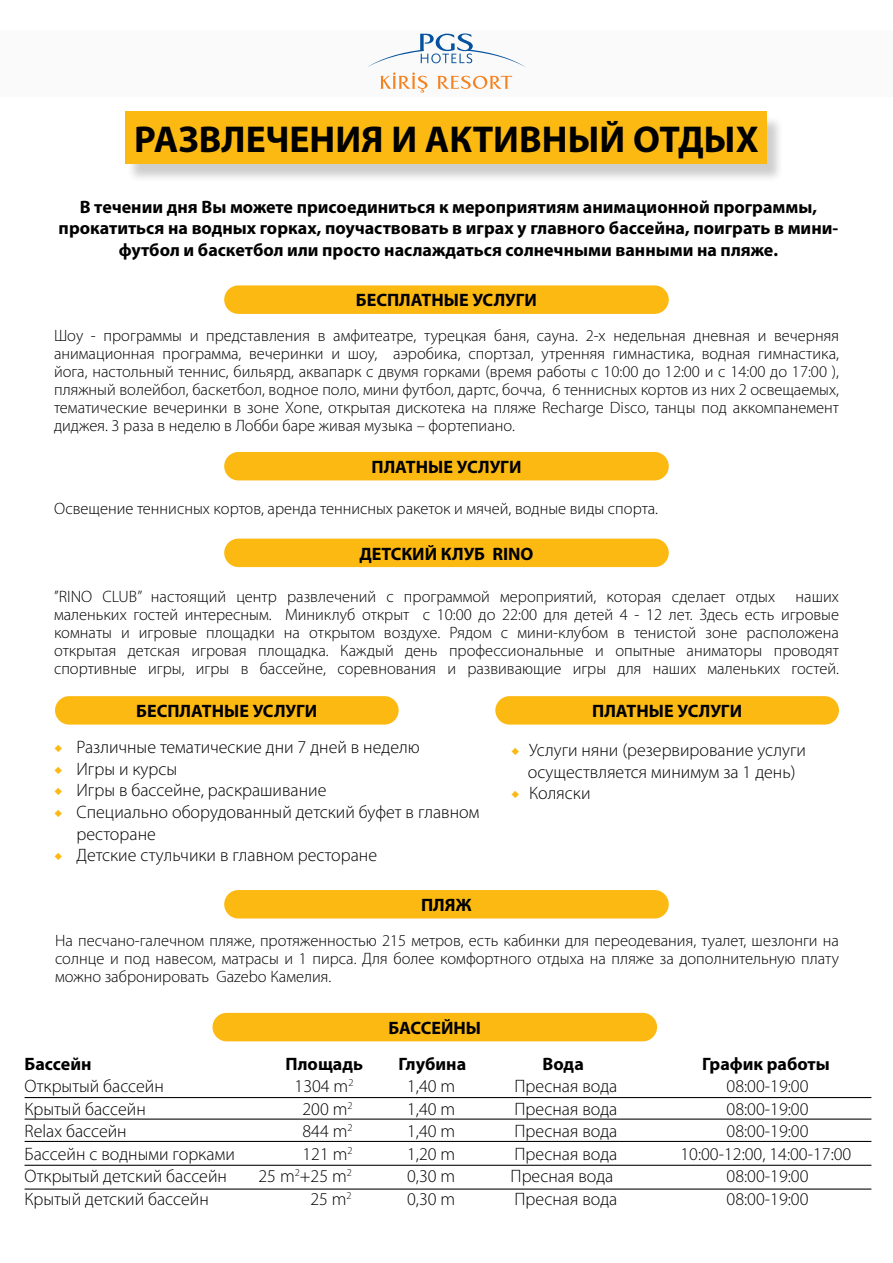
<style>
.page{position:relative;width:893px;height:1263px;background:#fff}
.page>*{position:absolute;margin:0;border:0;box-sizing:border-box;transform-origin:0 0}
.t1{font:700 37.5px "Myriad Pro";color:#000}
.t2{font:300 18px/21.6px "Myriad Pro";color:#000}
.t3{font:700 18px/21.6px "Myriad Pro";color:#000;text-align:center}
.t4{font:300 16.5px/18px "Myriad Pro";color:#000;text-align:justify}
.s1{font-family:"Minion Pro";font-weight:400;color:#fcb912}
</style>
<div class="page">
<div style="left:224px;top:285px;width:445px;height:29px;background:#fcb912;border-radius:14px"></div>
<div style="left:224px;top:452px;width:445px;height:28px;background:#fcb912;border-radius:14px"></div>
<div style="left:212px;top:1013px;width:445px;height:28px;background:#fcb912;border-radius:14px"></div>
<hr style="left:25px;top:1097px;width:846px;height:1px;background:#000">
<hr style="left:25px;top:1118px;width:846px;height:1px;background:#000">
<hr style="left:25px;top:1141px;width:846px;height:1px;background:#000">
<hr style="left:25px;top:1165px;width:846px;height:1px;background:#000">
<hr style="left:25px;top:1188px;width:846px;height:1px;background:#000">
<div style="left:126px;top:115px;width:658px;height:69px;background:#000;opacity:.2"></div>
<div style="left:126px;top:111px;width:641px;height:52px;background:#fcb912"></div>
<div style="left:0;top:30px;width:893px;height:66px;background:#fafafb"></div>
<svg style="left:368px;top:33px;width:157px;height:60px"></svg>
<div style="left:224px;top:890px;width:445px;height:28px;background:#fcb912;border-radius:14px"></div>
<div style="left:224px;top:539px;width:445px;height:28px;background:#fcb912;border-radius:14px"></div>
<div style="left:55px;top:696px;width:344px;height:29px;background:#fcb912;border-radius:14px"></div>
<div style="left:495px;top:696px;width:344px;height:29px;background:#fcb912;border-radius:14px"></div>
<h1 class="t1" style="left:134px;top:114px;width:626px">РАЗВЛЕЧЕНИЯ И АКТИВНЫЙ ОТДЫХ</h1>
<p class="t3" style="left:59px;top:195px;width:781px">В течении дня Вы можете присоединиться к мероприятиям анимационной программы, прокатиться на водных горках, поучаствовать в играх у главного бассейна, поиграть в мини&shy;футбол и баскетбол или просто наслаждаться солнечными ванными на пляже.</p>
<p class="t3" style="left:356px;top:289px;width:183px">БЕСПЛАТНЫЕ УСЛУГИ</p>
<p class="t4" style="left:54px;top:327px;width:787px">Шоу - программы и представления в амфитеатре, турецкая баня, сауна. 2-х недельная дневная и вечерняя анимационная программа, вечеринки и шоу, аэробика, спортзал, утренняя гимнастика, водная гимнастика, йога, настольный теннис, бильярд, аквапарк с двумя горками (время работы с 10:00 до 12:00 и с 14:00 до 17:00 ), пляжный волейбол, баскетбол, водное поло, мини футбол, дартс, бочча, 6 теннисных кортов из них 2 освещаемых, тематические вечеринки в зоне Xone, открытая дискотека на пляже Recharge Disco, танцы под аккомпанемент диджея. 3 раза в неделю в Лобби баре живая музыка – фортепиано.</p>
<p class="t3" style="left:371px;top:455px;width:151px">ПЛАТНЫЕ УСЛУГИ</p>
<p class="t4" style="left:54px;top:499px;width:605px">Освещение теннисных кортов, аренда теннисных ракеток и мячей, водные виды спорта.</p>
<p class="t3" style="left:359px;top:542px;width:176px">ДЕТСКИЙ КЛУБ RINO</p>
<p class="t4" style="left:54px;top:587px;width:787px">’’RINO CLUB’’ настоящий центр развлечений с программой мероприятий, которая сделает отдых наших маленьких гостей интересным. Миниклуб открыт с 10:00 до 22:00 для детей 4 - 12 лет. Здесь есть игровые комнаты и игровые площадки на открытом воздухе. Рядом с мини-клубом в тенистой зоне расположена открытая детская игровая площадка. Каждый день профессиональные и опытные аниматоры проводят спортивные игры, игры в бассейне, соревнования и развивающие игры для наших маленьких гостей.</p>
<p class="t3" style="left:136px;top:700px;width:183px">БЕСПЛАТНЫЕ УСЛУГИ</p>
<p class="t3" style="left:592px;top:700px;width:151px">ПЛАТНЫЕ УСЛУГИ</p>
<p class="t2" style="left:54px;top:736px;width:367px"><span class="s1">◆</span> Различные тематические дни 7 дней в неделю</p>
<p class="t2" style="left:54px;top:758px;width:125px"><span class="s1">◆</span> Игры и курсы</p>
<p class="t2" style="left:54px;top:779px;width:274px"><span class="s1">◆</span> Игры в бассейне, раскрашивание</p>
<p class="t2" style="left:76px;top:801px;width:404px;text-indent:-22px"><span class="s1">◆</span> Специально оборудованный детский буфет в главном ресторане</p>
<p class="t2" style="left:54px;top:844px;width:325px"><span class="s1">◆</span> Детские стульчики в главном ресторане</p>
<p class="t3" style="left:421px;top:893px;width:52px">ПЛЯЖ</p>
<p class="t2" style="left:511px;top:739px;width:296px;text-align:center"><span class="s1">◆</span> Услуги няни (резервирование услуги осуществляется минимум за 1 день)</p>
<p class="t2" style="left:511px;top:782px;width:81px"><span class="s1">◆</span> Коляски</p>
<p class="t4" style="left:55px;top:931px;width:785px">На песчано-галечном пляже, протяженностью 215 метров, есть кабинки для переодевания, туалет, шезлонги на солнце и под навесом, матрасы и 1 пирса. Для более комфортного отдыха на пляже за дополнительную плату можно забронировать Gazebo Камелия.</p>
<p class="t3" style="left:388px;top:1016px;width:94px">БАССЕЙНЫ</p>
<p class="t3" style="left:25px;top:1052px;width:69px">Бассейн</p>
<p class="t3" style="left:286px;top:1052px;width:79px">Площадь</p>
<p class="t3" style="left:398px;top:1052px;width:69px">Глубина</p>
<p class="t3" style="left:543px;top:1052px;width:43px">Вода</p>
<p class="t3" style="left:702px;top:1052px;width:129px">График работы</p>
<p class="t2" style="left:25px;top:1075px;width:141px">Открытый бассейн</p>
<p class="t2" style="left:295px;top:1075px;width:60px">1304 m<sup>2</sup></p>
<p class="t2" style="left:407px;top:1075px;width:50px">1,40 m</p>
<p class="t2" style="left:514px;top:1075px;width:104px">Пресная вода</p>
<p class="t2" style="left:727px;top:1075px;width:83px">08:00-19:00</p>
<p class="t2" style="left:25px;top:1098px;width:123px">Крытый бассейн</p>
<p class="t2" style="left:302px;top:1098px;width:52px">200 m<sup>2</sup></p>
<p class="t2" style="left:407px;top:1098px;width:50px">1,40 m</p>
<p class="t2" style="left:514px;top:1098px;width:104px">Пресная вода</p>
<p class="t2" style="left:727px;top:1098px;width:83px">08:00-19:00</p>
<p class="t2" style="left:25px;top:1120px;width:104px">Relax бассейн</p>
<p class="t2" style="left:302px;top:1120px;width:52px">844 m<sup>2</sup></p>
<p class="t2" style="left:407px;top:1120px;width:50px">1,40 m</p>
<p class="t2" style="left:514px;top:1120px;width:104px">Пресная вода</p>
<p class="t2" style="left:727px;top:1120px;width:83px">08:00-19:00</p>
<p class="t2" style="left:25px;top:1143px;width:212px">Бассейн с водными горками</p>
<p class="t2" style="left:302px;top:1143px;width:52px">121 m<sup>2</sup></p>
<p class="t2" style="left:407px;top:1143px;width:50px">1,20 m</p>
<p class="t2" style="left:514px;top:1143px;width:104px">Пресная вода</p>
<p class="t2" style="left:680px;top:1143px;width:172px">10:00-12:00, 14:00-17:00</p>
<p class="t2" style="left:25px;top:1165px;width:204px">Открытый детский бассейн</p>
<p class="t2" style="left:258px;top:1165px;width:95px">25 m<sup>2</sup>+25 m<sup>2</sup></p>
<p class="t2" style="left:407px;top:1165px;width:50px">0,30 m</p>
<p class="t2" style="left:511px;top:1165px;width:104px">Пресная вода</p>
<p class="t2" style="left:727px;top:1165px;width:83px">08:00-19:00</p>
<p class="t2" style="left:25px;top:1188px;width:186px">Крытый детский бассейн</p>
<p class="t2" style="left:310px;top:1188px;width:43px">25 m<sup>2</sup></p>
<p class="t2" style="left:407px;top:1188px;width:50px">0,30 m</p>
<p class="t2" style="left:514px;top:1188px;width:104px">Пресная вода</p>
<p class="t2" style="left:727px;top:1188px;width:83px">08:00-19:00</p>
</div>
